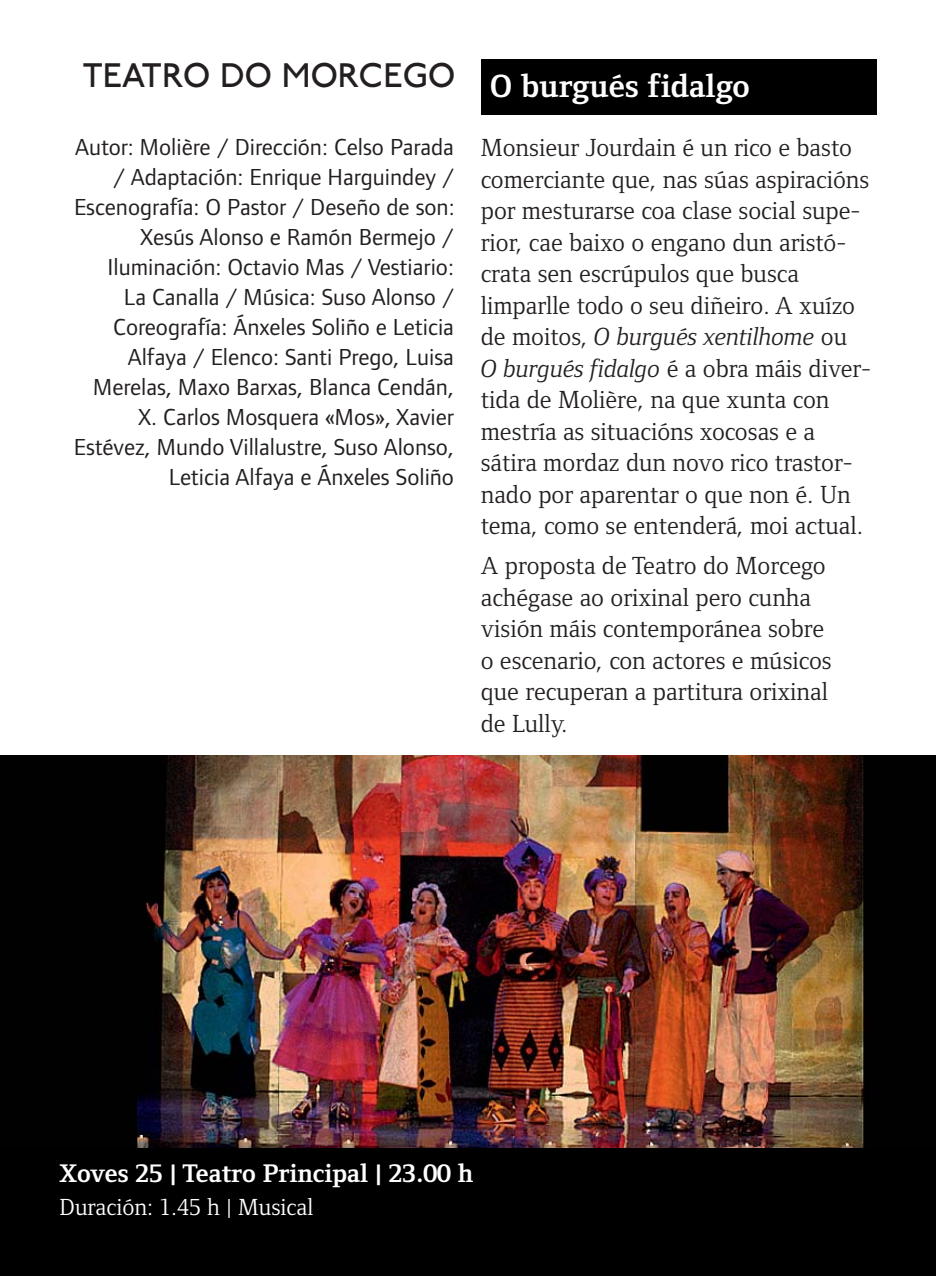
<style>
.page{position:relative;width:936px;height:1276px;background:#fff}
.page>*{position:absolute;margin:0;border:0;box-sizing:border-box;transform-origin:0 0}
.t1{font:36px "P22 Johnston Underground";color:#231f20}
.t2{font:33px "Foundry Form Serif Bold OSF";color:#fff}
.t3{font:700 26.4px "Foundry Form Serif";color:#fff}
.t4{font:25.5px/31.5px "Foundry Form Serif";color:#231f20}
.t5{font:24px/30px "Foundry Form Sans";color:#231f20;text-align:right}
.t6{font:24px "Foundry Form Serif";color:#fff}
.s1{font-style:italic}
</style>
<div class="page">
<img style="left:0;top:755px;width:935px;height:393px">
<div style="left:0;top:1148px;width:935px;height:128px;background:#000"></div>
<div style="left:480px;top:60px;width:396px;height:55px;background:#000"></div>
<h1 class="t1" style="left:83px;top:62px;width:374px">TEATRO DO MORCEGO</h1>
<p class="t5" style="left:74px;top:134px;width:382px">Autor: Molière / Dirección: Celso Parada / Adaptación: Enrique Harguindey / Escenografía: O Pastor / Deseño de son:<br>Xesús Alonso e Ramón Bermejo / Iluminación: Octavio Mas / Vestiario:<br>La Canalla / Música: Suso Alonso / Coreografía: Ánxeles Soliño e Leticia Alfaya / Elenco: Santi Prego, Luisa Merelas, Maxo Barxas, Blanca Cendán, X. Carlos Mosquera «Mos», Xavier Estévez, Mundo Villalustre, Suso Alonso, Leticia Alfaya e Ánxeles Soliño</p>
<p class="t2" style="left:489px;top:73px;width:261px">O burgués fidalgo</p>
<p class="t4" style="left:480px;top:134px;width:392px">Monsieur Jourdain é un rico e basto comerciante que, nas súas aspiracións por mesturarse coa clase social supe&shy;rior, cae baixo o engano dun aristó&shy;crata sen escrúpulos que busca limparlle todo o seu diñeiro. A xuízo de moitos, <span class="s1">O burgués xentilhome</span> ou<br><span class="s1">O burgués fidalgo</span> é a obra máis diver&shy;tida de Molière, na que xunta con mestría as situacións xocosas e a sátira mordaz dun novo rico trastor&shy;nado por aparentar o que non é. Un tema, como se entenderá, moi actual.</p>
<p class="t4" style="left:480px;top:552px;width:352px">A proposta de Teatro do Morcego achégase ao orixinal pero cunha visión máis contemporánea sobre o escenario, con actores e músicos que recuperan a partitura orixinal de Lully.</p>
<p class="t3" style="left:60px;top:1162px;width:415px">Xoves 25 | Teatro Principal | 23.00 h</p>
<p class="t6" style="left:60px;top:1197px;width:255px">Duración: 1.45 h | Musical</p>
</div>
